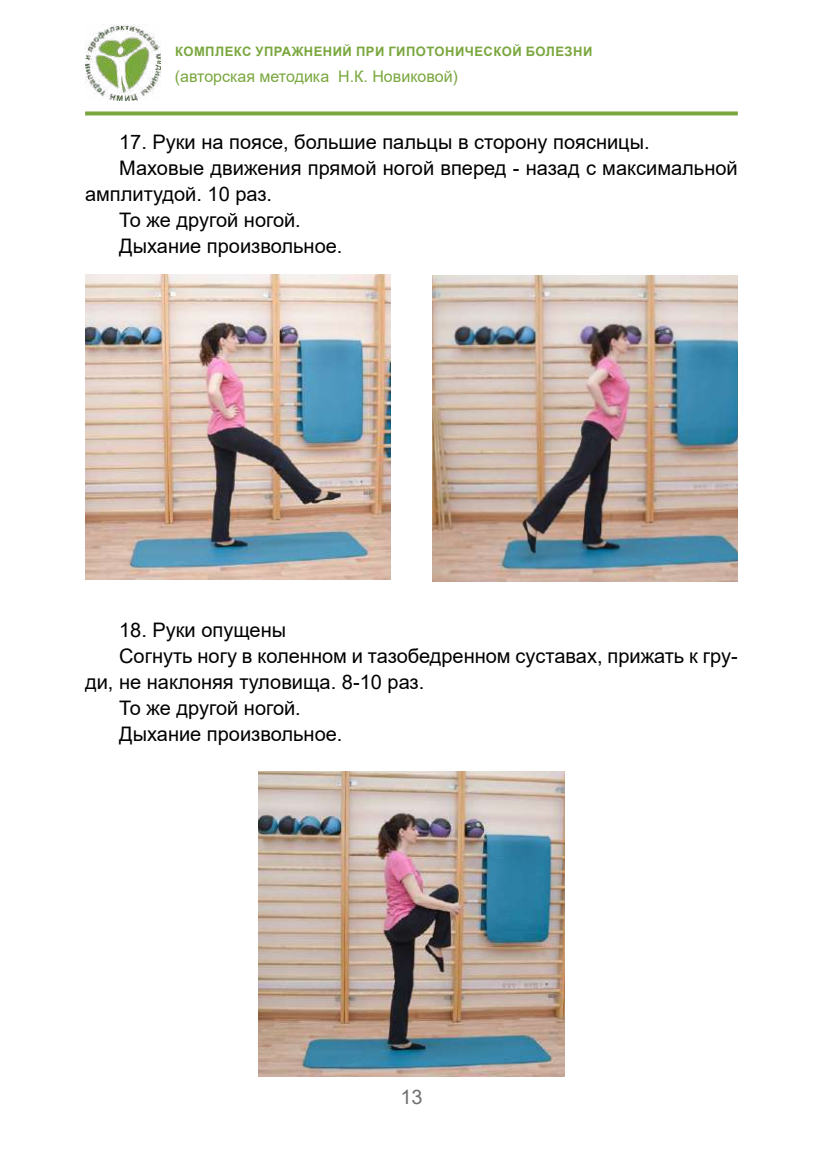
<style>
.page{position:relative;width:823px;height:1163px;background:#fff}
.page>*{position:absolute;margin:0;border:0;box-sizing:border-box;transform-origin:0 0}
.t1{font:20px "Arial";color:#000}
.t2{font:20px "Arial";color:#706f6f}
.t3{font:16px "Arial";color:#7aa73e}
.t4{font:700 13px "Arial";letter-spacing:.035em;color:#7aa73e}
</style>
<div class="page">
<img style="left:85px;top:24px;width:75px;height:77px">
<svg style="left:85px;top:111px;width:652px;height:4px;background:#89b154"></svg>
<img style="left:432px;top:275px;width:305px;height:306px">
<img style="left:85px;top:274px;width:305px;height:305px">
<img style="left:258px;top:771px;width:306px;height:305px">
<p class="t4" style="left:175px;top:42px;width:418px">КОМПЛЕКС УПРАЖНЕНИЙ ПРИ ГИПОТОНИЧЕСКОЙ БОЛЕЗНИ</p>
<p class="t3" style="left:175px;top:65px;width:284px">(авторская методика Н.К. Новиковой)</p>
<p class="t1" style="left:119px;top:128px;width:531px">17. Руки на поясе, большие пальцы в сторону поясницы.</p>
<p class="t1" style="left:119px;top:154px;width:619px">Маховые движения прямой ногой вперед - назад с максимальной</p>
<p class="t1" style="left:85px;top:180px;width:188px">амплитудой. 10 раз.</p>
<p class="t1" style="left:119px;top:206px;width:183px">То же другой ногой.</p>
<p class="t1" style="left:119px;top:232px;width:225px">Дыхание произвольное.</p>
<p class="t1" style="left:119px;top:616px;width:168px">18. Руки опущены</p>
<p class="t1" style="left:119px;top:642px;width:619px">Согнуть ногу в коленном и тазобедренном суставах, прижать к гру-</p>
<p class="t1" style="left:85px;top:668px;width:340px">ди, не наклоняя туловища. 8-10 раз.</p>
<p class="t1" style="left:119px;top:694px;width:183px">То же другой ногой.</p>
<p class="t1" style="left:119px;top:720px;width:225px">Дыхание произвольное.</p>
<p class="t2" style="left:400px;top:1082px;width:24px">13</p>
</div>
